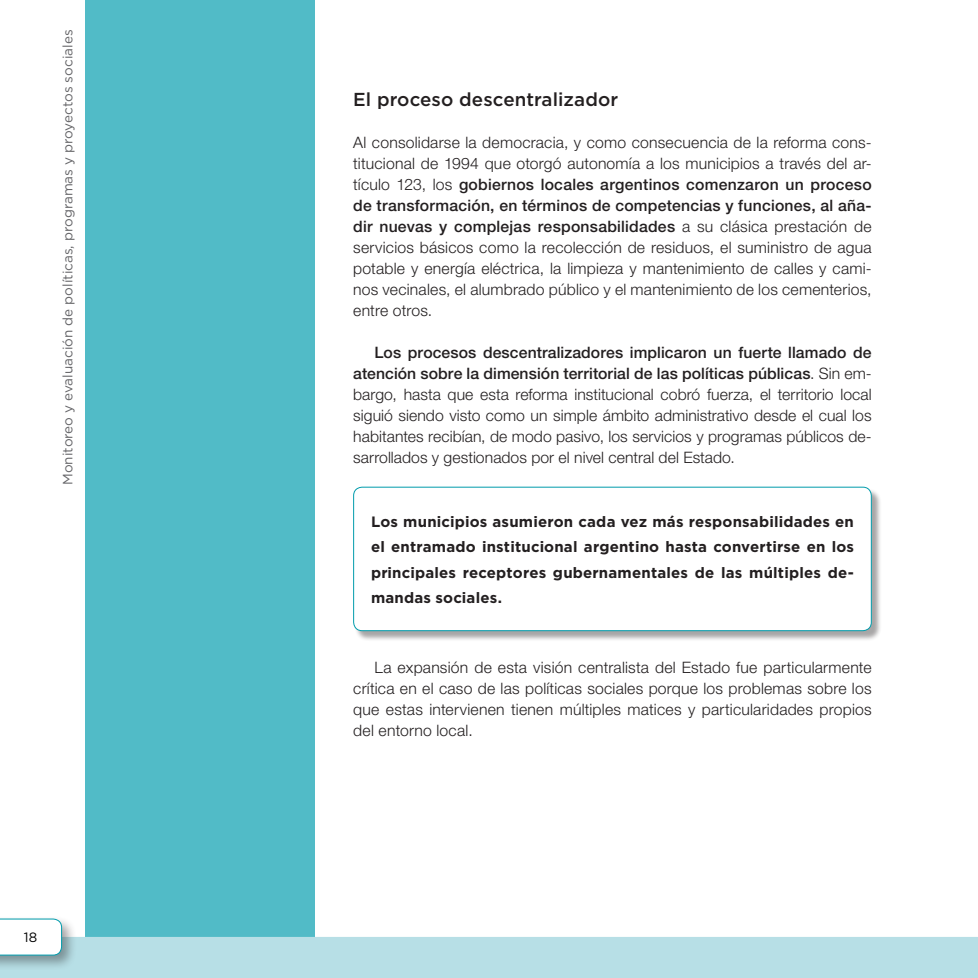
<style>
.page{position:relative;width:978px;height:978px;background:#fff}
.page>*{position:absolute;margin:0;border:0;box-sizing:border-box;transform-origin:0 0}
.titulo_3{font:500 18.75px "Gotham";letter-spacing:.005em;color:#231f20}
.texto{font:300 15.75px/21px "Helvetica Neue LT Std";letter-spacing:.01em;color:#231f20;text-align:justify}
.texto_primer_parrafo{font:300 15.75px/21px "Helvetica Neue LT Std";letter-spacing:.015em;color:#231f20;text-align:justify}
.texto_en_recuadro_en{font:700 15px/25.5px "Gotham";letter-spacing:.01em;color:#231f20;text-align:justify}
.t1{font:13.5px "Gotham";color:#636366}
.t2{font:13.5px "Gotham";color:#000}
.s1{font-weight:500}
</style>
<div class="page">
<div style="left:85px;top:0;width:230px;height:978px;background:#51bbc7"></div>
<div style="left:0;top:937px;width:978px;height:41px;background:#b7dfe6"></div>
<div style="left:0;top:916px;width:77px;height:55px;background:#231f20;opacity:.4"></div>
<svg style="left:0;top:919px;width:62px;height:36px"></svg>
<div style="left:355px;top:488px;width:527px;height:153px;background:#231f20;opacity:.4"></div>
<div style="left:354px;top:487px;width:517px;height:144px;background:#fff;border-radius:9px"></div>
<div style="left:353px;top:487px;width:519px;height:144px;border:1px solid #009cac;border-radius:9px"></div>
<p class="t1" style="left:59px;top:485px;width:457px;rotate:-90deg">Monitoreo y evaluación de políticas, programas y proyectos sociales</p>
<p class="t2" style="left:24px;top:929px;width:15px">18</p>
<p class="titulo_3" style="left:353px;top:87px;width:266px">El proceso descentralizador</p>
<p class="texto_primer_parrafo" style="left:353px;top:132px;width:520px">Al consolidarse la democracia, y como consecuencia de la reforma cons&shy;titucional de 1994 que otorgó autonomía a los municipios a través del ar&shy;tículo 123, los <span class="s1">gobiernos locales argentinos comenzaron un proceso de transformación, en términos de competencias y funciones, al aña&shy;dir nuevas y complejas responsabilidades</span> a su clásica prestación de servicios básicos como la recolección de residuos, el suministro de agua potable y energía eléctrica, la limpieza y mantenimiento de calles y cami&shy;nos vecinales, el alumbrado público y el mantenimiento de los cementerios, entre otros.</p>
<p class="texto" style="left:353px;top:342px;width:520px;text-indent:21px"><span class="s1">Los procesos descentralizadores implicaron un fuerte llamado de atención sobre la dimensión territorial de las políticas públicas</span>. Sin em&shy;bargo, hasta que esta reforma institucional cobró fuerza, el territorio local siguió siendo visto como un simple ámbito administrativo desde el cual los habitantes recibían, de modo pasivo, los servicios y programas públicos de&shy;sarrollados y gestionados por el nivel central del Estado.</p>
<p class="texto_en_recuadro_en" style="left:371px;top:509px;width:484px">Los municipios asumieron cada vez más responsabilidades en el entramado institucional argentino hasta convertirse en los principales receptores gubernamentales de las múltiples de&shy;mandas sociales.</p>
<p class="texto" style="left:353px;top:657px;width:520px;text-indent:21px">La expansión de esta visión centralista del Estado fue particularmente crítica en el caso de las políticas sociales porque los problemas sobre los que estas intervienen tienen múltiples matices y particularidades propios del entorno local.</p>
</div>
